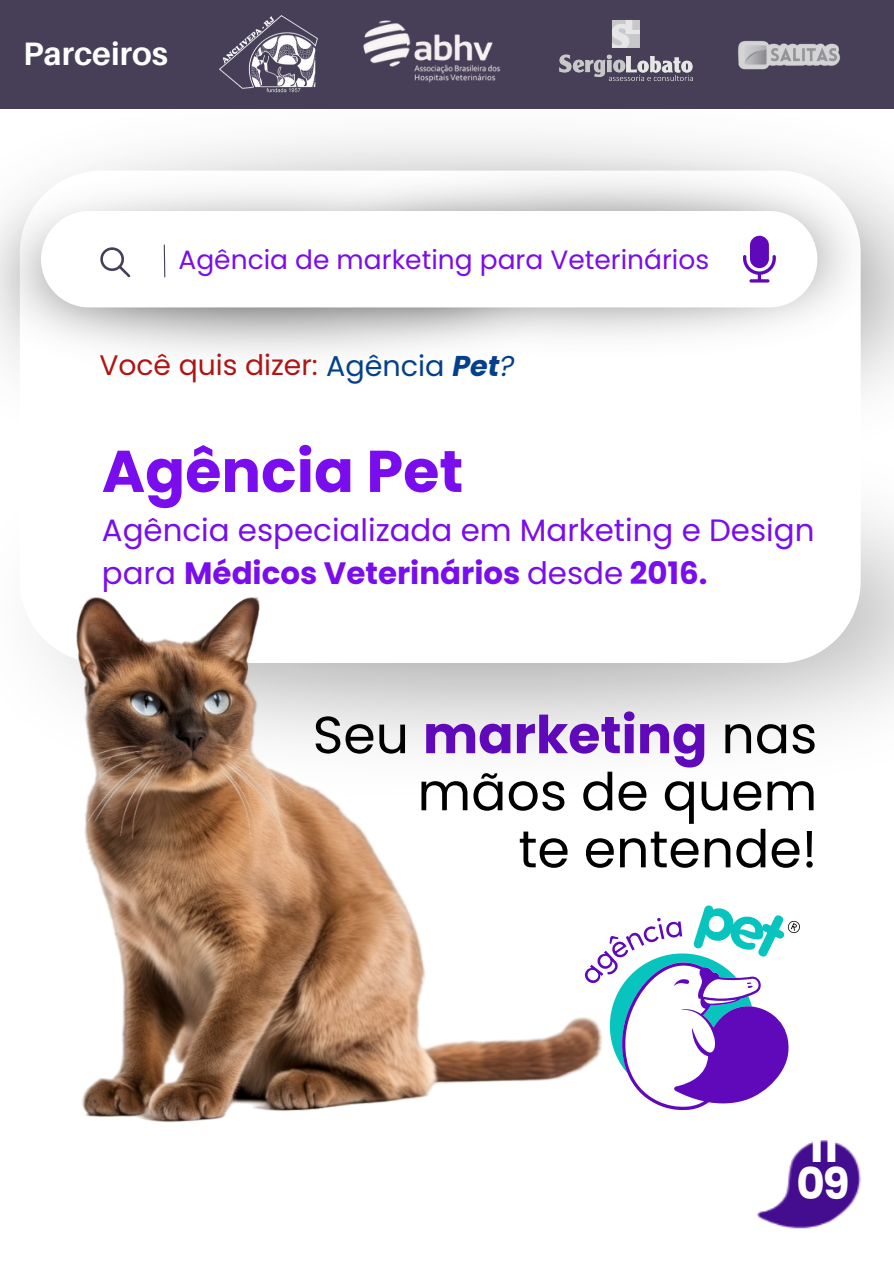
<style>
.page{position:relative;width:894px;height:1264px;background:#fff}
.page>*{position:absolute;margin:0;border:0;box-sizing:border-box;transform-origin:0 0}
.t1{font:700 58.8px "Poppins";color:#7a0ded}
.t2{font:52.2px/57px "Poppins";color:#000;text-align:right}
.t3{font:700 43.65px/37.2px "Poppins";color:#fff}
.t4{font:700 32.55px "Aileron";color:#fefefe}
.t5{font:30.9px/42.8px "Poppins";color:#7a0ded}
.t6{font:28.2px "Poppins";color:#af1515}
.t7{font:26.4px "Poppins";color:#7a0ded}
.s1{font-size:28.65px;color:#05408b}
.s2{font-weight:700;font-style:italic;font-size:28.65px;color:#05408b}
.s3{font-style:italic;font-size:28.65px;color:#05408b}
.s4{font-weight:700}
.s5{font-weight:700;color:#5f09ba}
</style>
<div class="page">
<img style="left:0;top:146px;width:251px;height:250px">
<div style="left:41px;top:211px;width:776px;height:96px;background:#fff;border-radius:48px"></div>
<svg style="left:100px;top:247px;width:30px;height:30px"></svg>
<svg style="left:163px;top:244px;width:3px;height:34px"></svg>
<svg style="left:743px;top:236px;width:32px;height:46px"></svg>
<img style="left:7px;top:561px;width:636px;height:561px">
<svg style="left:756px;top:1140px;width:105px;height:89px"></svg>
<svg style="left:584px;top:905px;width:215px;height:205px"></svg>
<div style="left:0;top:0;width:893px;height:109px;background:#463f57"></div>
<img style="left:363px;top:20px;width:137px;height:63px">
<img style="left:220px;top:15px;width:98px;height:77px">
<img style="left:559px;top:20px;width:134px;height:61px">
<img style="left:738px;top:40px;width:103px;height:30px">
<p class="t4" style="left:23px;top:34px;width:146px">Parceiros</p>
<p class="t7" style="left:178px;top:241px;width:532px">Agência de marketing para Veterinários</p>
<p class="t6" style="left:99px;top:345px;width:416px">Você quis dizer: <span class="s1">Agência</span> <span class="s2">Pet</span><span class="s3">?</span></p>
<p class="t1" style="left:102px;top:430px;width:363px">Agência Pet</p>
<p class="t5" style="left:102px;top:508px;width:714px">Agência especializada em Marketing e Design para <span class="s4">Médicos Veterinários</span> desde <span class="s4">2016.</span></p>
<p class="t2" style="left:312px;top:706px;width:506px">Seu <span class="s5">marketing</span> nas mãos de quem<br>te entende!</p>
<p class="t3" style="left:796px;top:1127px;width:55px">11<br>09</p>
</div>
